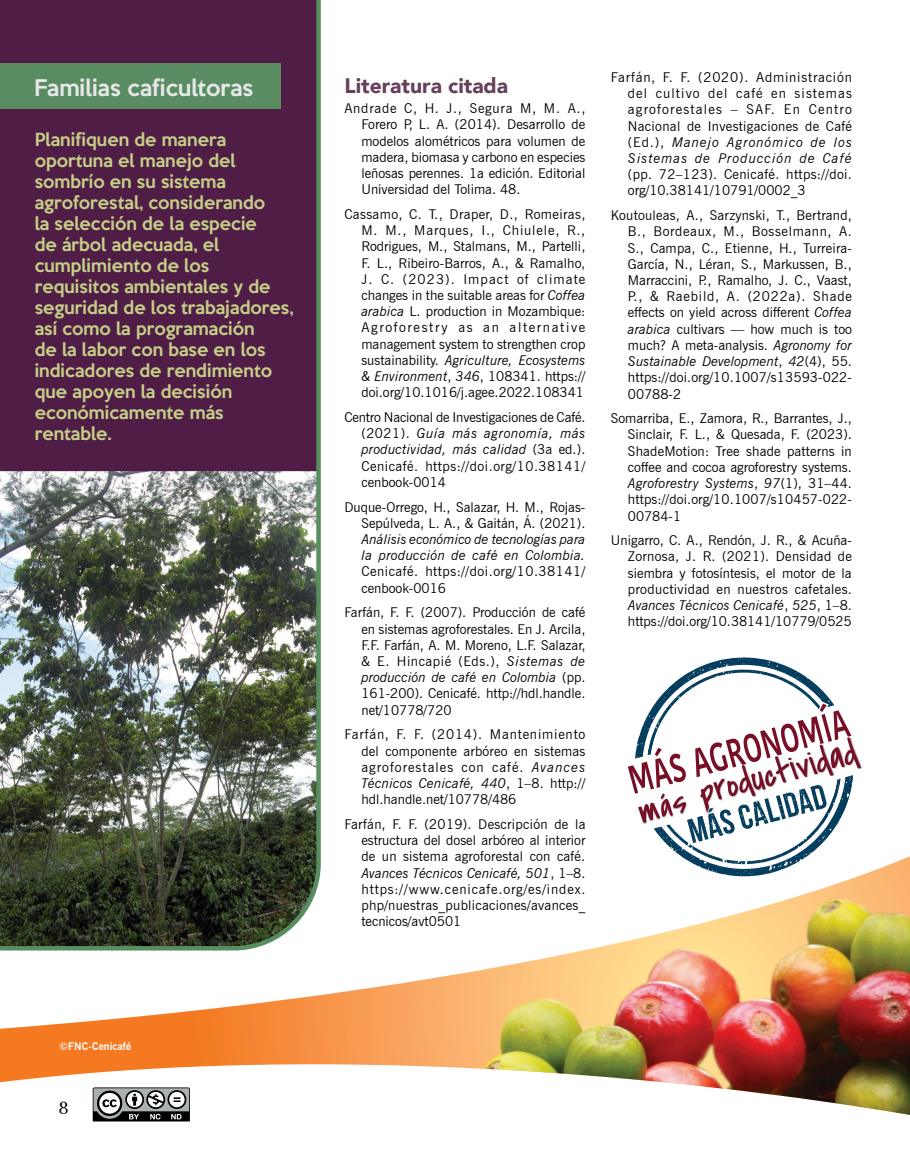
<style>
.page{position:relative;width:910px;height:1149px;background:#fff}
.page>*{position:absolute;margin:0;border:0;box-sizing:border-box;transform-origin:0 0}
.t1{font:500 21px "Keep Calm";color:#e6e7e8}
.t2{font:900 21px "Avenir";color:#663f5d}
.t3{font:500 16.5px/21px "Keep Calm";color:#c5ce87}
.t4{font:16.5px "Aubrey";color:#000}
.t5{font:13.5px/16.2px "News Gothic BT";color:#000;text-align:justify}
.t6{font:italic 13.5px/16.2px "News Gothic BT";color:#000}
.t7{font:13.5px/16.2px "News Gothic BT";letter-spacing:.025em;color:#000}
.t8{font:13.5px/16.2px "News Gothic BT";letter-spacing:.04em;color:#000}
.t9{font:700 10.5px "News Gothic BT";color:#fff}
.s1{font-style:italic}
</style>
<div class="page">
<img style="left:0;top:0;width:321px;height:856px">
<div style="left:0;top:63px;width:281px;height:46px;background:#5a8c61"></div>
<svg style="left:628px;top:657px;width:233px;height:199px"></svg>
<svg style="left:0;top:856px;width:378px;height:258px"></svg>
<img style="left:378px;top:856px;width:532px;height:258px">
<svg style="left:93px;top:1087px;width:97px;height:34px"></svg>
<h1 class="t1" style="left:34px;top:69px;width:221px">Familias caficultoras</h1>
<h1 class="t2" style="left:344px;top:67px;width:165px">Literatura citada</h1>
<p class="t5" style="left:361px;top:100px;width:226px;text-indent:-17px">Andrade C, H. J., Segura M, M. A., Forero P, L. A. (2014). Desarrollo de modelos alométricos para volumen de madera, biomasa y carbono en especies leñosas perennes. 1a edición. Editorial Universidad del Tolima. 48.</p>
<p class="t5" style="left:361px;top:206px;width:225px;text-indent:-17px">Cassamo, C. T., Draper, D., Romeiras, M. M., Marques, I., Chiulele, R., Rodrigues, M., Stalmans, M., Partelli, F. L., Ribeiro-Barros, A., &amp; Ramalho, J. C. (2023). Impact of climate changes in the suitable areas for <span class="s1">Coffea arabica</span> L. production in Mozambique:<br>Agroforestry as an alternative management system to strengthen crop sustainability. <span class="s1">Agriculture, Ecosystems &amp; Environment</span>, <span class="s1">346</span>, 108341. https:// doi.org/10.1016/j.agee.2022.108341</p>
<p class="t5" style="left:361px;top:409px;width:226px;text-indent:-17px">Centro Nacional de Investigaciones de Café. (2021). <span class="s1">Guía más agronomía, más productividad, más calidad</span> (3a ed.).<br>Cenicafé. https://doi.org/10.38141/ cenbook-0014</p>
<p class="t5" style="left:344px;top:498px;width:242px;text-align:right">Duque-Orrego, H., Salazar, H. M., Rojas-<br>Sepúlveda, L. A., &amp; Gaitán, Á. (2021).</p>
<p class="t6" style="left:361px;top:531px;width:225px">Análisis económico de tecnologías para la producción de café en Colombia.</p>
<p class="t8" style="left:361px;top:563px;width:226px">Cenicafé. https://doi.org/10.38141/ cenbook-0016</p>
<p class="t5" style="left:361px;top:604px;width:225px;text-indent:-17px">Farfán, F. F. (2007). Producción de café en sistemas agroforestales. En J. Arcila, F.F. Farfán, A. M. Moreno, L.F. Salazar, &amp; E. Hincapié (Eds.), <span class="s1">Sistemas de producción de café en Colombia</span> (pp.<br>161-200). Cenicafé. http://hdl.handle. net/10778/720</p>
<p class="t5" style="left:361px;top:726px;width:225px;text-indent:-17px">Farfán, F. F. (2014). Mantenimiento del componente arbóreo en sistemas agroforestales con café. <span class="s1">Avances Técnicos Cenicafé, 440</span>, 1–8. http:// hdl.handle.net/10778/486</p>
<p class="t5" style="left:361px;top:815px;width:226px;text-indent:-17px">Farfán, F. F. (2019). Descripción de la estructura del dosel arbóreo al interior de un sistema agroforestal con café.<br><span class="s1">Avances Técnicos Cenicafé, 501</span>, 1–8. https://www.cenicafe.org/es/index. php/nuestras_publicaciones/avances_ tecnicos/avt0501</p>
<p class="t3" style="left:35px;top:127px;width:260px">Planifiquen de manera oportuna el manejo del sombrío en su sistema agroforestal, considerando<br>la selección de la especie<br>de árbol adecuada, el cumplimiento de los requisitos ambientales y de seguridad de los trabajadores, así como la programación<br>de la labor con base en los indicadores de rendimiento que apoyen la decisión económicamente más rentable.</p>
<p class="t5" style="left:628px;top:69px;width:226px;text-indent:-17px">Farfán, F. F. (2020). Administración del cultivo del café en sistemas agroforestales – SAF. En Centro Nacional de Investigaciones de Café (Ed.), <span class="s1">Manejo Agronómico de los Sistemas de Producción de Café</span></p>
<p class="t7" style="left:628px;top:166px;width:226px">(pp. 72–123). Cenicafé. https://doi. org/10.38141/10791/0002_3</p>
<p class="t5" style="left:628px;top:207px;width:226px;text-indent:-17px">Koutouleas, A., Sarzynski, T., Bertrand, B., Bordeaux, M., Bosselmann, A.<br>S., Campa, C., Etienne, H., Turreira-García, N., Léran, S., Markussen, B., Marraccini, P., Ramalho, J. C., Vaast, P., &amp; Raebild, A. (2022a). Shade effects on yield across different <span class="s1">Coffea arabica</span> cultivars — how much is too much? A meta-analysis. <span class="s1">Agronomy for Sustainable Development</span>, <span class="s1">42</span>(4), 55. https://doi.org/10.1007/s13593-022- 00788-2</p>
<p class="t5" style="left:628px;top:410px;width:226px;text-indent:-17px">Somarriba, E., Zamora, R., Barrantes, J., Sinclair, F. L., &amp; Quesada, F. (2023).<br>ShadeMotion: Tree shade patterns in coffee and cocoa agroforestry systems.<br><span class="s1">Agroforestry Systems</span>, <span class="s1">97</span>(1), 31–44. https://doi.org/10.1007/s10457-022- 00784-1</p>
<p class="t5" style="left:628px;top:532px;width:226px;text-indent:-17px">Unigarro, C. A., Rendón, J. R., &amp; Acuña-Zornosa, J. R. (2021). Densidad de siembra y fotosíntesis, el motor de la productividad en nuestros cafetales.<br><span class="s1">Avances Técnicos Cenicafé</span>, <span class="s1">525</span>, 1–8. https://doi.org/10.38141/10779/0525</p>
<p class="t9" style="left:60px;top:1039px;width:73px">©FNC-Cenicafé</p>
<p class="t4" style="left:60px;top:1098px;width:11px">8</p>
</div>
